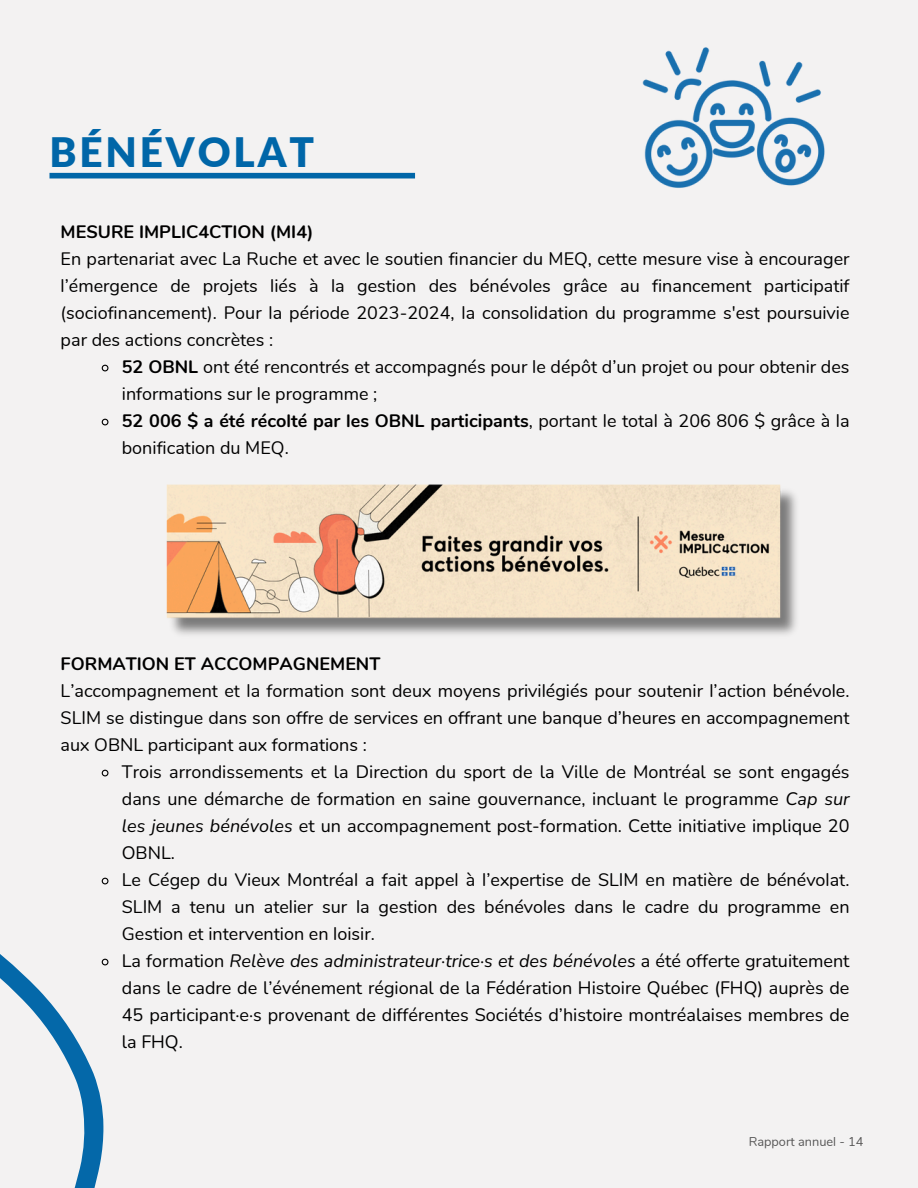
<style>
.page{position:relative;width:918px;height:1188px;background:#f3f2f2}
.page>*{position:absolute;margin:0;border:0;box-sizing:border-box;transform-origin:0 0}
.t1{font:900 40.5px "Lato";letter-spacing:.07em;color:#0066a8}
.t2{font:18px/27px "Nunito";color:#000;text-align:justify}
.t3{font:700 18px "Nunito";color:#000}
.t4{font:12.75px "Nunito";color:#000}
.s1{font-weight:700}
.s2{font-style:italic}
</style>
<div class="page">
<div style="left:50px;top:173px;width:365px;height:5px;background:#0066a8"></div>
<svg style="left:101px;top:364px;width:8px;height:8px"></svg>
<svg style="left:101px;top:418px;width:8px;height:8px"></svg>
<svg style="left:101px;top:769px;width:8px;height:8px"></svg>
<svg style="left:101px;top:877px;width:8px;height:6px"></svg>
<img style="left:166px;top:484px;width:631px;height:151px">
<img style="left:642px;top:47px;width:183px;height:141px">
<svg style="left:0;top:883px;width:109px;height:305px"></svg>
<p class="t1" style="left:50px;top:127px;width:266px">BÉNÉVOLAT</p>
<p class="t3" style="left:61px;top:220px;width:254px">MESURE IMPLIC4CTION (MI4)</p>
<p class="t2" style="left:61px;top:246px;width:790px">En partenariat avec La Ruche et avec le soutien financier du MEQ, cette mesure vise à encourager l’émergence de projets liés à la gestion des bénévoles grâce au financement participatif (sociofinancement). Pour la période 2023-2024, la consolidation du programme s'est poursuivie par des actions concrètes :</p>
<p class="t2" style="left:122px;top:354px;width:729px;text-align:left"><span class="s1">52 OBNL</span> ont été rencontrés et accompagnés pour le dépôt d’un projet ou pour obtenir des informations sur le programme ;<br><span class="s1">52 006 $ a été récolté par les OBNL participants</span>, portant le total à 206 806 $ grâce à la bonification du MEQ.</p>
<p class="t3" style="left:61px;top:652px;width:321px">FORMATION ET ACCOMPAGNEMENT</p>
<p class="t2" style="left:61px;top:678px;width:790px">L’accompagnement et la formation sont deux moyens privilégiés pour soutenir l’action bénévole.<br>SLIM se distingue dans son offre de services en offrant une banque d’heures en accompagnement aux OBNL participant aux formations :</p>
<p class="t2" style="left:122px;top:759px;width:729px;text-align:left">Trois arrondissements et la Direction du sport de la Ville de Montréal se sont engagés dans une démarche de formation en saine gouvernance, incluant le programme <span class="s2">Cap sur les jeunes bénévoles</span> et un accompagnement post-formation. Cette initiative implique 20<br>OBNL.<br>Le Cégep du Vieux Montréal a fait appel à l’expertise de SLIM en matière de bénévolat.<br>SLIM a tenu un atelier sur la gestion des bénévoles dans le cadre du programme en Gestion et intervention en loisir.<br>La formation <span class="s2">Relève des administrateur·trice·s et des bénévoles</span> a été offerte gratuitement dans le cadre de l’événement régional de la Fédération Histoire Québec (FHQ) auprès de 45 participant·e·s provenant de différentes Sociétés d’histoire montréalaises membres de la FHQ.</p>
<p class="t4" style="left:749px;top:1133px;width:116px">Rapport annuel - 14</p>
</div>
